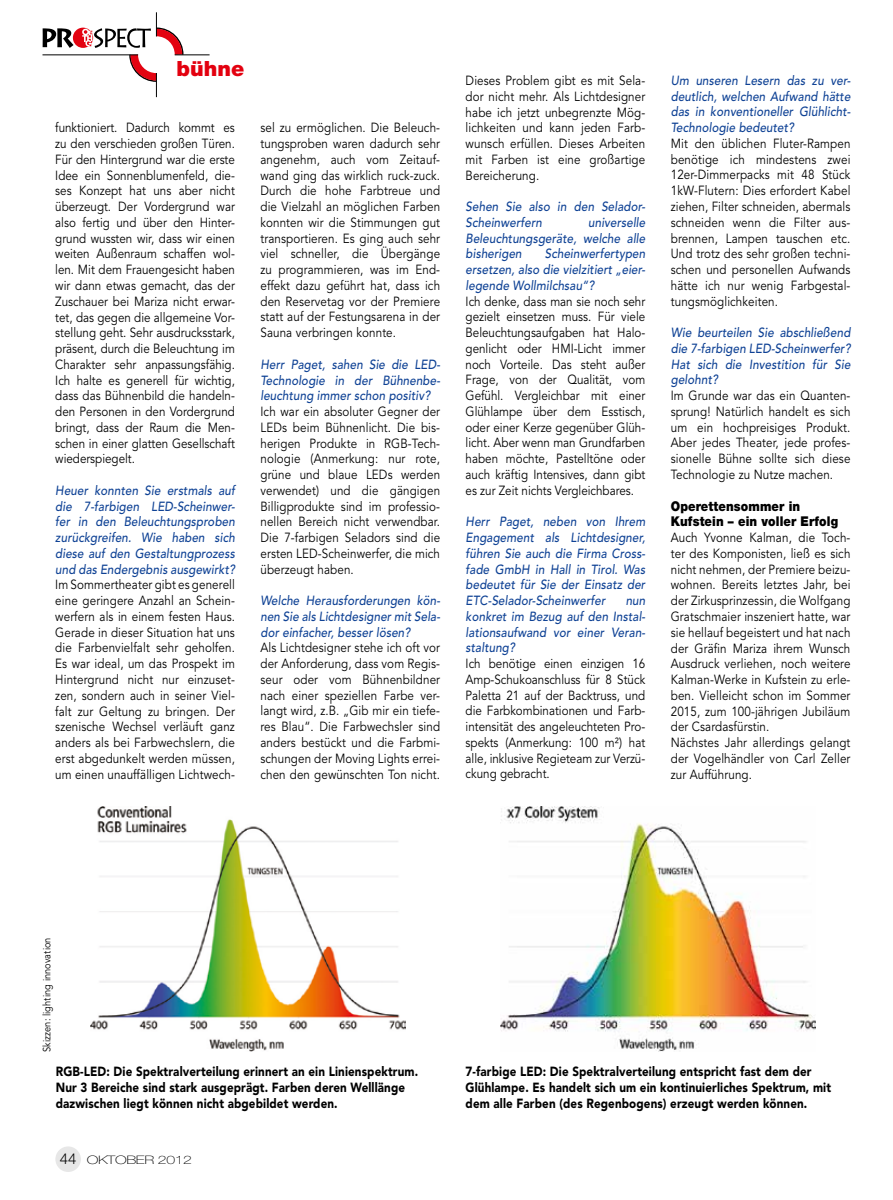
<style>
.page{position:relative;width:893px;height:1200px;background:#fff}
.page>*{position:absolute;margin:0;border:0;box-sizing:border-box;transform-origin:0 0}
.t1{font:900 21px "Helvetica Neue";color:#e3000f}
.t2{font:900 13.5px/15.8px "Helvetica Neue";letter-spacing:.01em;color:#000;scale:.88 1}
.t3{font:13.2px/15.8px "Avenir";letter-spacing:.01em;color:#000;text-align:justify;scale:.88 1}
.t4{font:italic 500 13.2px/15.8px "Avenir";letter-spacing:.01em;color:#0f4295;text-align:justify;scale:.88 1}
.t5{font:900 13.2px/15.8px "Avenir";letter-spacing:.01em;color:#000;scale:.88 1}
.t6{font:100 11.7px "Helvetica Neue";letter-spacing:-.025em;color:#000;scale:1.35 1}
.t7{font:10.5px "Avenir";letter-spacing:.01em;color:#000;scale:.88 1}
.s1{font-weight:300;font-size:15px}
</style>
<div class="page">
<hr style="left:175px;top:54px;width:35px;height:1px;background:#000">
<svg style="left:43px;top:13px;width:143px;height:84px"></svg>
<div style="left:55px;top:1146px;width:26px;height:25px;background:#e7e7e7;border-radius:50%"></div>
<img style="left:90px;top:806px;width:315px;height:244px">
<img style="left:501px;top:806px;width:314px;height:244px">
<h1 class="t1" style="left:177px;top:56px;width:83px">technik</h1>
<h1 class="t1" style="left:177px;top:56px;width:69px">bühne</h1>
<p class="t3" style="left:55px;top:120px;width:206px">funktioniert. Dadurch kommt es zu den verschieden großen Türen.<br>Für den Hintergrund war die erste Idee ein Sonnenblumenfeld, die&shy;ses Konzept hat uns aber nicht überzeugt. Der Vordergrund war also fertig und über den Hinter&shy;grund wussten wir, dass wir einen weiten Außenraum schaffen wol&shy;len. Mit dem Frauengesicht haben wir dann etwas gemacht, das der Zuschauer bei Mariza nicht erwar&shy;tet, das gegen die allgemeine Vor&shy;stellung geht. Sehr ausdrucksstark, präsent, durch die Beleuchtung im Charakter sehr anpassungsfähig.<br>Ich halte es generell für wichtig, dass das Bühnenbild die handeln&shy;den Personen in den Vordergrund bringt, dass der Raum die Men&shy;schen in einer glatten Gesellschaft wiederspiegelt.</p>
<p class="t4" style="left:55px;top:482px;width:206px">Heuer konnten Sie erstmals auf die 7-farbigen LED-Scheinwer&shy;fer in den Beleuchtungsproben zurückgreifen. Wie haben sich diese auf den Gestaltungprozess und das Endergebnis ausgewirkt?</p>
<p class="t3" style="left:55px;top:577px;width:206px">Im Sommertheater gibt es generell eine geringere Anzahl an Schein&shy;werfern als in einem festen Haus.<br>Gerade in dieser Situation hat uns die Farbenvielfalt sehr geholfen.<br>Es war ideal, um das Prospekt im Hintergrund nicht nur einzuset&shy;zen, sondern auch in seiner Viel&shy;falt zur Geltung zu bringen. Der szenische Wechsel verläuft ganz anders als bei Farbwechslern, die erst abgedunkelt werden müssen, um einen unauffälligen Lichtwech-</p>
<p class="t3" style="left:260px;top:120px;width:206px">sel zu ermöglichen. Die Beleuch&shy;tungsproben waren dadurch sehr angenehm, auch vom Zeitauf&shy;wand ging das wirklich ruck-zuck.<br>Durch die hohe Farbtreue und die Vielzahl an möglichen Farben konnten wir die Stimmungen gut transportieren. Es ging auch sehr viel schneller, die Übergänge zu programmieren, was im End&shy;effekt dazu geführt hat, dass ich den Reservetag vor der Premiere statt auf der Festungsarena in der Sauna verbringen konnte.</p>
<p class="t4" style="left:260px;top:356px;width:206px">Herr Paget, sahen Sie die LED-Technologie in der Bühnenbe&shy;leuchtung immer schon positiv?</p>
<p class="t3" style="left:260px;top:404px;width:206px">Ich war ein absoluter Gegner der LEDs beim Bühnenlicht. Die bis&shy;herigen Produkte in RGB-Tech&shy;nologie (Anmerkung: nur rote, grüne und blaue LEDs werden verwendet) und die gängigen Billigprodukte sind im professio&shy;nellen Bereich nicht verwendbar.<br>Die 7-farbigen Seladors sind die ersten LED-Scheinwerfer, die mich überzeugt haben.</p>
<p class="t4" style="left:260px;top:593px;width:206px">Welche Herausforderungen kön&shy;nen Sie als Lichtdesigner mit Sela&shy;dor einfacher, besser lösen?</p>
<p class="t3" style="left:260px;top:640px;width:206px">Als Lichtdesigner stehe ich oft vor der Anforderung, dass vom Regis&shy;seur oder vom Bühnenbildner nach einer speziellen Farbe ver&shy;langt wird, z.B. „Gib mir ein tiefe&shy;res Blau“. Die Farbwechsler sind anders bestückt und die Farbmi&shy;schungen der Moving Lights errei&shy;chen den gewünschten Ton nicht.</p>
<p class="t3" style="left:466px;top:73px;width:206px">Dieses Problem gibt es mit Sela&shy;dor nicht mehr. Als Lichtdesigner habe ich jetzt unbegrenzte Mög&shy;lichkeiten und kann jeden Farb&shy;wunsch erfüllen. Dieses Arbeiten mit Farben ist eine großartige Bereicherung.</p>
<p class="t4" style="left:466px;top:199px;width:206px">Sehen Sie also in den Selador-<br>Scheinwerfern</p>
<p class="t4" style="left:466px;top:215px;width:206px;text-indent:123px">universelle Beleuchtungsgeräte, welche alle bisherigen</p>
<p class="t4" style="left:466px;top:246px;width:206px;text-indent:79px">Scheinwerfertypen ersetzen, also die vielzitiert „eier&shy;legende Wollmilchsau“?</p>
<p class="t3" style="left:466px;top:293px;width:206px">Ich denke, dass man sie noch sehr gezielt einsetzen muss. Für viele Beleuchtungsaufgaben hat Halo&shy;genlicht oder HMI-Licht immer noch Vorteile. Das steht außer Frage, von der Qualität, vom Gefühl. Vergleichbar mit einer Glühlampe über dem Esstisch, oder einer Kerze gegenüber Glüh&shy;licht. Aber wenn man Grundfarben haben möchte, Pastelltöne oder auch kräftig Intensives, dann gibt es zur Zeit nichts Vergleichbares.</p>
<p class="t4" style="left:466px;top:514px;width:206px">Herr Paget, neben von Ihrem Engagement als Lichtdesigner, führen Sie auch die Firma Cross&shy;fade GmbH in Hall in Tirol. Was bedeutet für Sie der Einsatz der ETC-Selador-Scheinwerfer</p>
<p class="t4" style="left:466px;top:592px;width:206px;text-indent:160px">nun konkret im Bezug auf den Instal&shy;lationsaufwand vor einer Veran&shy;staltung?</p>
<p class="t3" style="left:466px;top:656px;width:206px">Ich benötige einen einzigen 16<br>Amp-Schukoanschluss für 8 Stück Paletta 21 auf der Backtruss, und die Farbkombinationen und Farb&shy;intensität des angeleuchteten Pro&shy;spekts (Anmerkung: 100 m²) hat alle, inklusive Regieteam zur Verzü&shy;ckung gebracht.</p>
<p class="t4" style="left:671px;top:73px;width:206px">Um unseren Lesern das zu ver&shy;deutlich, welchen Aufwand hätte das in konventioneller Glühlicht-Technologie bedeutet?</p>
<p class="t3" style="left:671px;top:136px;width:206px">Mit den üblichen Fluter-Rampen benötige ich mindestens zwei 12er-Dimmerpacks mit 48 Stück 1kW-Flutern: Dies erfordert Kabel ziehen, Filter schneiden, abermals schneiden wenn die Filter aus&shy;brennen, Lampen tauschen etc.<br>Und trotz des sehr großen techni&shy;schen und personellen Aufwands hätte ich nur wenig Farbgestal&shy;tungsmöglichkeiten.</p>
<p class="t4" style="left:671px;top:325px;width:206px">Wie beurteilen Sie abschließend die 7-farbigen LED-Scheinwerfer?<br>Hat sich die Investition für Sie gelohnt?</p>
<p class="t3" style="left:671px;top:388px;width:206px">Im Grunde war das ein Quanten&shy;sprung! Natürlich handelt es sich um ein hochpreisiges Produkt.<br>Aber jedes Theater, jede profes&shy;sionelle Bühne sollte sich diese Technologie zu Nutze machen.</p>
<p class="t2" style="left:671px;top:498px;width:192px">Operettensommer in<br>Kufstein – ein voller Erfolg</p>
<p class="t3" style="left:671px;top:530px;width:206px;text-align:left">Auch Yvonne Kalman, die Toch&shy;ter des Komponisten, ließ es sich nicht nehmen, der Premiere beizu&shy;wohnen. Bereits letztes Jahr, bei der Zirkusprinzessin, die Wolfgang<br>Gratschmaier inszeniert hatte, war sie hellauf begeistert und hat nach der Gräfin Mariza ihrem Wunsch<br>Ausdruck verliehen, noch weitere<br>Kalman-Werke in Kufstein zu erle&shy;ben. Vielleicht schon im Sommer<br>2015, zum 100-jährigen Jubiläum der Csardasfürstin.<br>Nächstes Jahr allerdings gelangt der Vogelhändler von Carl Zeller zur Aufführung.</p>
<p class="t7" style="left:41px;top:1051px;width:132px;rotate:-90deg">Skizzen: lighting innovation</p>
<p class="t5" style="left:56px;top:1063px;width:413px">RGB-LED: Die Spektralverteilung erinnert an ein Linienspektrum.<br>Nur 3 Bereiche sind stark ausgeprägt. Farben deren Welllänge dazwischen liegt können nicht abgebildet werden.</p>
<p class="t5" style="left:466px;top:1063px;width:417px">7-farbige LED: Die Spektralverteilung entspricht fast dem der<br>Glühlampe. Es handelt sich um ein kontinuierliches Spektrum, mit dem alle Farben (des Regenbogens) erzeugt werden können.</p>
<p class="t6" style="left:60px;top:1152px;width:99px"><span class="s1">44</span> OKTOBER 2012</p>
</div>
